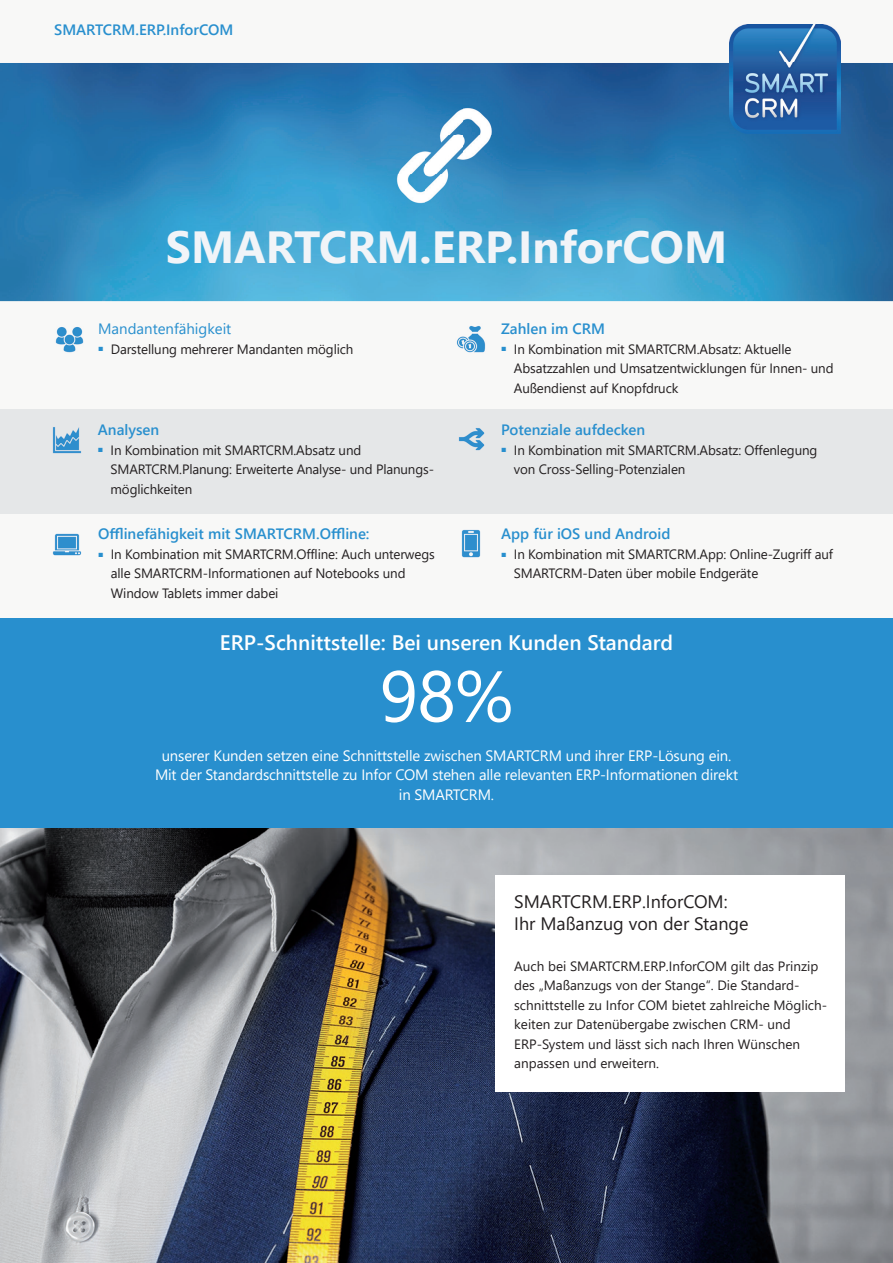
<style>
.page{position:relative;width:893px;height:1263px;background:#f8f8f7}
.page>*{position:absolute;margin:0;border:0;box-sizing:border-box;transform-origin:0 0}
.t1{font:72px "Segoe UI";color:#fff}
.t2{font:700 45px "Segoe UI";color:#f1f4f8}
.t3{font:600 21px "Segoe UI";color:#fff}
.t4{font:18px/21.6px "Segoe UI";color:#231f20}
.t5{font:15px/19.5px "Segoe UI";letter-spacing:-.01em;color:#fff;text-align:center}
.t6{font:600 15px "Segoe UI";color:#288fce}
.t7{font:15px "Segoe UI";color:#288fce}
.t8{font:13.5px/19.5px "Segoe UI";letter-spacing:-.01em;color:#231f20}
</style>
<div class="page">
<div style="left:0;top:619px;width:893px;height:209px;background:#288fce"></div>
<img style="left:0;top:63px;width:893px;height:238px">
<img style="left:388px;top:98px;width:114px;height:114px">
<img style="left:730px;top:24px;width:110px;height:109px">
<div style="left:0;top:409px;width:893px;height:104px;background:#e5e7e8"></div>
<img style="left:456px;top:326px;width:30px;height:27px">
<img style="left:52px;top:427px;width:30px;height:27px">
<img style="left:458px;top:428px;width:27px;height:23px">
<img style="left:55px;top:327px;width:29px;height:26px">
<img style="left:52px;top:533px;width:30px;height:23px">
<img style="left:461px;top:529px;width:20px;height:29px">
<img style="left:0;top:828px;width:893px;height:435px">
<div style="left:495px;top:875px;width:350px;height:217px;background:#fff"></div>
<p class="t6" style="left:54px;top:16px;width:181px">SMARTCRM.ERP.InforCOM</p>
<h2 class="t2" style="left:166px;top:205px;width:563px">SMARTCRM.ERP.InforCOM</h2>
<p class="t7" style="left:98px;top:315px;width:135px">Mandantenfähigkeit</p>
<p class="t8" style="left:98px;top:338px;width:257px"><sup>■</sup> Darstellung mehrerer Mandanten möglich</p>
<p class="t6" style="left:98px;top:416px;width:63px">Analysen</p>
<p class="t8" style="left:111px;top:439px;width:325px;text-indent:-13px"><sup>■</sup> In Kombination mit SMARTCRM.Absatz und<br>SMARTCRM.Planung: Erweiterte Analyse- und Planungs&shy;möglichkeiten</p>
<p class="t6" style="left:98px;top:520px;width:273px">Offlinefähigkeit mit SMARTCRM.Offline:</p>
<p class="t8" style="left:111px;top:543px;width:325px;text-indent:-13px"><sup>■</sup> In Kombination mit SMARTCRM.Offline: Auch unterwegs alle SMARTCRM-Informationen auf Notebooks und<br>Window Tablets immer dabei</p>
<p class="t6" style="left:501px;top:315px;width:105px">Zahlen im CRM</p>
<p class="t8" style="left:514px;top:338px;width:321px;text-indent:-13px"><sup>■</sup> In Kombination mit SMARTCRM.Absatz: Aktuelle<br>Absatzzahlen und Umsatzentwicklungen für Innen- und<br>Außendienst auf Knopfdruck</p>
<p class="t6" style="left:501px;top:416px;width:146px">Potenziale aufdecken</p>
<p class="t8" style="left:514px;top:439px;width:305px;text-indent:-13px"><sup>■</sup> In Kombination mit SMARTCRM.Absatz: Offenlegung von Cross-Selling-Potenzialen</p>
<p class="t6" style="left:501px;top:520px;width:171px">App für iOS und Android</p>
<p class="t8" style="left:514px;top:543px;width:321px;text-indent:-13px"><sup>■</sup> In Kombination mit SMARTCRM.App: Online-Zugriff auf<br>SMARTCRM-Daten über mobile Endgeräte</p>
<h3 class="t3" style="left:220px;top:623px;width:454px">ERP-Schnittstelle: Bei unseren Kunden Standard</h3>
<h1 class="t1" style="left:380px;top:628px;width:135px">98%</h1>
<p class="t5" style="left:155px;top:744px;width:584px">unserer Kunden setzen eine Schnittstelle zwischen SMARTCRM und ihrer ERP-Lösung ein.<br>Mit der Standardschnittstelle zu Infor COM stehen alle relevanten ERP-Informationen direkt in SMARTCRM.</p>
<h3 class="t4" style="left:514px;top:889px;width:236px">SMARTCRM.ERP.InforCOM:<br>Ihr Maßanzug von der Stange</h3>
<p class="t8" style="left:514px;top:955px;width:314px">Auch bei SMARTCRM.ERP.InforCOM gilt das Prinzip des „Maßanzugs von der Stange“. Die Standard&shy;schnittstelle zu Infor COM bietet zahlreiche Möglich&shy;keiten zur Datenübergabe zwischen CRM- und ERP-System und lässt sich nach Ihren Wünschen anpassen und erweitern.</p>
</div>
